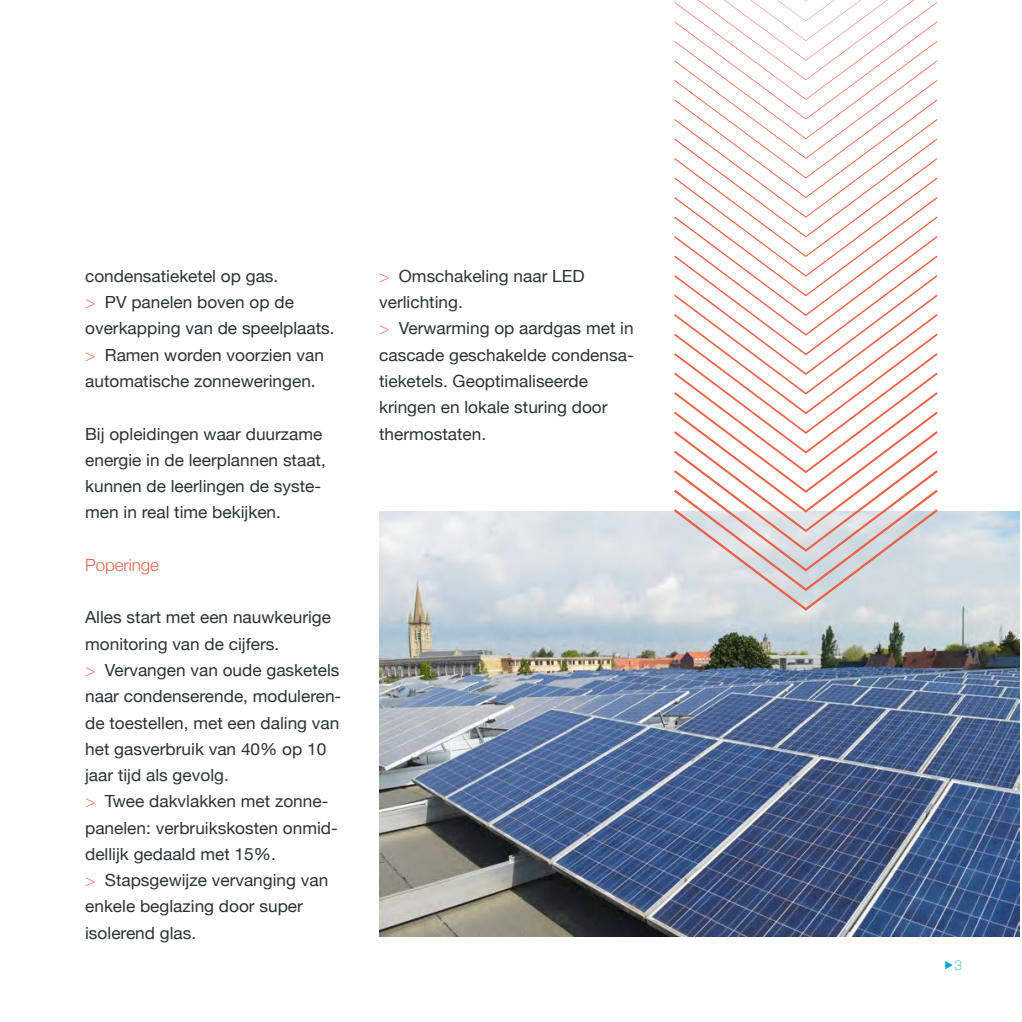
<style>
.page{position:relative;width:1022px;height:1022px;background:#fff}
.page>*{position:absolute;margin:0;border:0;box-sizing:border-box;transform-origin:0 0}
.t1{font:16.8px/26.2px "Helvetica Neue";color:#293336}
.t2{font:300 16.8px "Helvetica Neue";letter-spacing:-.005em;color:#e96249}
.t3{font:100 13.65px "Helvetica Neue";color:#00a9cc}
.s1{font-weight:100;color:#e96249}
</style>
<div class="page">
<img style="left:379px;top:512px;width:641px;height:425px">
<svg style="left:674px;top:0;width:264px;height:611px"></svg>
<p class="t1" style="left:85px;top:263px;width:251px">condensatieketel op gas.<br><span class="s1">&gt;</span> PV panelen boven op de overkapping van de speelplaats. <span class="s1">&gt;</span> Ramen worden voorzien van automatische zonneweringen.</p>
<p class="t1" style="left:85px;top:420px;width:242px">Bij opleidingen waar duurzame energie in de leerplannen staat, kunnen de leerlingen de syste&shy;men in real time bekijken.</p>
<p class="t2" style="left:85px;top:555px;width:75px">Poperinge</p>
<p class="t1" style="left:85px;top:604px;width:258px">Alles start met een nauwkeurige monitoring van de cijfers.<br><span class="s1">&gt;</span> Vervangen van oude gasketels naar condenserende, moduleren&shy;de toestellen, met een daling van het gasverbruik van 40% op 10 jaar tijd als gevolg.<br><span class="s1">&gt;</span> Twee dakvlakken met zonne&shy;panelen: verbruikskosten onmid&shy;dellijk gedaald met 15%.<br><span class="s1">&gt;</span> Stapsgewijze vervanging van enkele beglazing door super isolerend glas.</p>
<p class="t1" style="left:379px;top:263px;width:256px"><span class="s1">&gt;</span> Omschakeling naar LED verlichting.<br><span class="s1">&gt;</span> Verwarming op aardgas met in cascade geschakelde condensa&shy;tieketels. Geoptimaliseerde kringen en lokale sturing door thermostaten.</p>
<p class="t3" style="left:954px;top:956px;width:9px">3</p>
</div>
